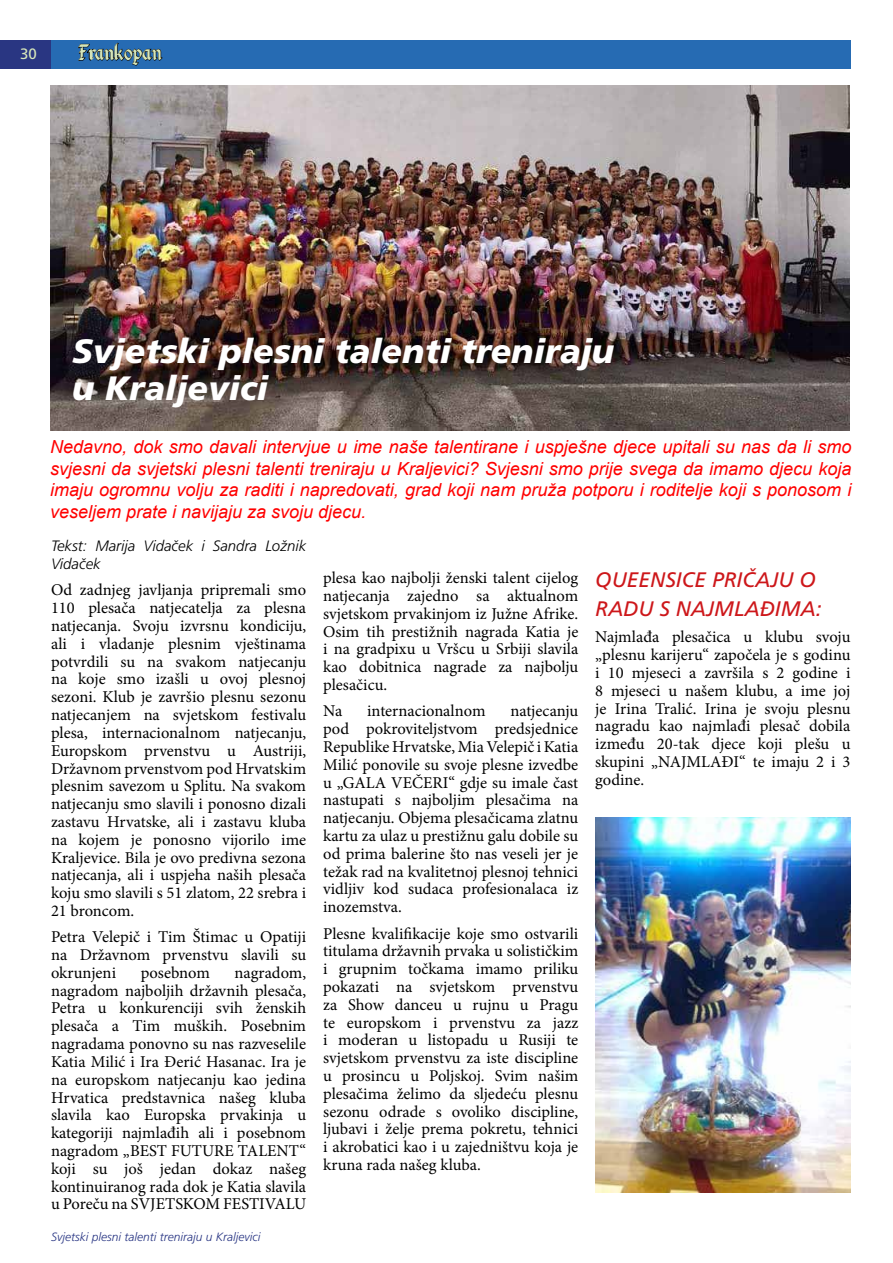
<style>
.page{position:relative;width:893px;height:1263px;background:#fff}
.page>*{position:absolute;margin:0;border:0;box-sizing:border-box;transform-origin:0 0}
.t1{font:italic 900 33.75px/36.5px "Frutiger LT Pro";color:#fff}
.t2{font:24.3px "Kingthings Calligraphica 2";color:#d6e6ba;scale:.94 1}
.t3{font:italic 21px/29.1px "Frutiger LT Pro";color:#cd171a}
.t4{font:italic 18px/21.6px "Arial";color:#f00;text-align:justify}
.t5{font:16.5px/17.9px "Minion Pro";color:#000;text-align:justify}
.t6{font:italic 300 15px/17.9px "Frutiger LT Pro";color:#000}
.t7{font:15px "Frutiger LT Pro";color:#d6e6ba}
.t8{font:italic 300 12px "Frutiger LT Pro";color:#283583}
</style>
<div class="page">
<img style="left:50px;top:85px;width:799px;height:345px">
<img style="left:595px;top:817px;width:255px;height:376px">
<div style="left:51px;top:40px;width:799px;height:28px;background:#266bb3"></div>
<div style="left:0;top:40px;width:51px;height:28px;background:#293682"></div>
<svg style="left:78px;top:43px;width:84px;height:22px"></svg>
<p class="t7" style="left:20px;top:45px;width:18px">30</p>
<h2 class="t2" style="left:79px;top:38px;width:90px">Frankopan</h2>
<h1 class="t1" style="left:72px;top:333px;width:544px">Svjetski plesni talenti treniraju u Kraljevici</h1>
<p class="t4" style="left:50px;top:436px;width:803px">Nedavno, dok smo davali intervjue u ime naše talentirane i uspješne djece upitali su nas da li smo svjesni da svjetski plesni talenti treniraju u Kraljevici? Svjesni smo prije svega da imamo djecu koja imaju ogromnu volju za raditi i napredovati, grad koji nam pruža potporu i roditelje koji s ponosom i veseljem prate i navijaju za svoju djecu.</p>
<p class="t6" style="left:51px;top:537px;width:257px">Tekst: Marija Vidaček i Sandra Ložnik<br>Vidaček</p>
<p class="t5" style="left:51px;top:581px;width:257px">Od zadnjeg javljanja pripremali smo 110 plesača natjecatelja za plesna natjecanja. Svoju izvrsnu kondiciju, ali i vladanje plesnim vještinama potvrdili su na svakom natjecanju na koje smo izašli u ovoj plesnoj sezoni. Klub je završio plesnu sezonu natjecanjem na svjetskom festivalu plesa, internacionalnom natjecanju, Europskom prvenstvu u Austriji, Državnom prvenstvom pod Hrvatskim plesnim savezom u Splitu. Na svakom natjecanju smo slavili i ponosno dizali zastavu Hrvatske, ali i zastavu kluba na kojem je ponosno vijorilo ime Kraljevice. Bila je ovo predivna sezona natjecanja, ali i uspjeha naših plesača koju smo slavili s 51 zlatom, 22 srebra i 21 broncom.</p>
<p class="t5" style="left:51px;top:928px;width:257px">Petra Velepič i Tim Štimac u Opatiji na Državnom prvenstvu slavili su okrunjeni</p>
<p class="t5" style="left:51px;top:964px;width:257px;text-indent:184px">nagradom, nagradom najboljih državnih plesača, Petra u konkurenciji svih ženskih plesača a Tim muških. Posebnim nagradama ponovno su nas razveselile Katia Milić i Ira Đerić Hasanac. Ira je na europskom natjecanju kao jedina Hrvatica predstavnica našeg kluba slavila kao Europska prvakinja u kategoriji najmlađih ali i posebnom nagradom „BEST FUTURE TALENT“ koji su još jedan dokaz našeg kontinuiranog rada dok je Katia slavila u Poreču na SVJETSKOM FESTIVALU</p>
<p class="t5" style="left:141px;top:964px;width:71px">posebnom</p>
<p class="t8" style="left:51px;top:1229px;width:211px">Svjetski plesni talenti treniraju u Kraljevici</p>
<p class="t5" style="left:323px;top:569px;width:257px">plesa kao najbolji ženski talent cijelog natjecanja zajedno sa aktualnom svjetskom prvakinjom iz Južne Afrike.<br>Osim tih prestižnih nagrada Katia je i na gradpixu u Vršcu u Srbiji slavila kao dobitnica nagrade za najbolju plesačicu.</p>
<p class="t5" style="left:323px;top:702px;width:21px">Na</p>
<p class="t5" style="left:367px;top:702px;width:120px">internacionalnom</p>
<p class="t5" style="left:323px;top:702px;width:257px;text-indent:187px">natjecanju pod pokroviteljstvom predsjednice Republike Hrvatske, Mia Velepič i Katia Milić ponovile su svoje plesne izvedbe u „GALA VEČERI“ gdje su imale čast nastupati s najboljim plesačima na natjecanju. Objema plesačicama zlatnu kartu za ulaz u prestižnu galu dobile su od prima balerine što nas veseli jer je težak rad na kvalitetnoj plesnoj tehnici vidljiv kod sudaca profesionalaca iz inozemstva.</p>
<p class="t5" style="left:323px;top:924px;width:257px">Plesne kvalifikacije koje smo ostvarili titulama državnih prvaka u solističkim i grupnim točkama imamo priliku pokazati na svjetskom prvenstvu za Show danceu u rujnu u Pragu te europskom i prvenstvu za jazz i moderan u listopadu u Rusiji te svjetskom prvenstvu za iste discipline u prosincu u Poljskoj. Svim našim plesačima želimo da sljedeću plesnu sezonu odrade s ovoliko discipline, ljubavi i želje prema pokretu, tehnici i akrobatici kao i u zajedništvu koja je kruna rada našeg kluba.</p>
<p class="t3" style="left:595px;top:565px;width:228px">QUEENSICE PRIČAJU O<br>RADU S NAJMLAĐIMA:</p>
<p class="t5" style="left:595px;top:628px;width:257px">Najmlađa plesačica u klubu svoju „plesnu karijeru“ započela je s godinu i 10 mjeseci a završila s 2 godine i 8 mjeseci u našem klubu, a ime joj je Irina Tralić. Irina je svoju plesnu nagradu kao najmlađi plesač dobila između 20-tak djece koji plešu u skupini „NAJMLAĐI“ te imaju 2 i 3 godine.</p>
</div>
